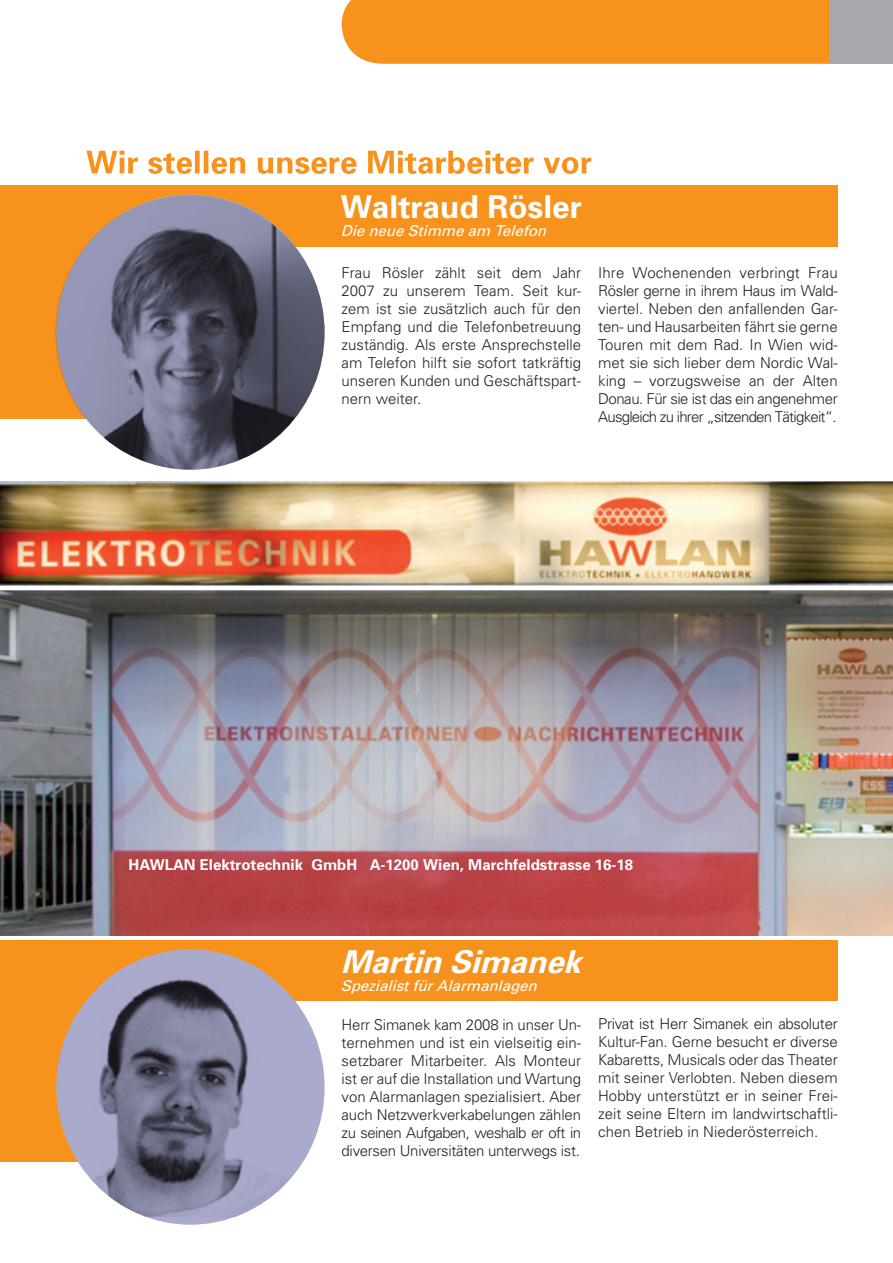
<style>
.page{position:relative;width:893px;height:1263px;background:#fff}
.page>*{position:absolute;margin:0;border:0;box-sizing:border-box;transform-origin:0 0}
.t1{font:700 31.5px "Univers";color:#fff}
.t2{font:italic 700 31.5px "Univers";color:#fff}
.t3{font:300 15px/18px "Univers";letter-spacing:-.01em;color:#231f20;text-align:justify}
.t4{font:700 15px "Univers";color:#fff}
.t5{font:italic 15px "Univers";color:#fff}
</style>
<div class="page">
<div style="left:0;top:941px;width:838px;height:60px;background:#f7931d"></div>
<div style="left:0;top:941px;width:85px;height:221px;background:#f7931d"></div>
<div style="left:0;top:185px;width:838px;height:61px;background:#f7931d"></div>
<img style="left:0;top:482px;width:893px;height:453px">
<svg style="left:86px;top:151px;width:505px;height:23px"></svg>
<div style="left:342px;top:0;width:487px;height:64px;background:#f7931d"></div>
<div style="left:829px;top:0;width:64px;height:64px;background:#a8a9ad"></div>
<div style="left:0;top:185px;width:96px;height:234px;background:#f7931d"></div>
<img style="left:55px;top:195px;width:270px;height:274px">
<hr style="left:0;top:586px;width:893px;height:4px;background:#fff">
<img style="left:56px;top:949px;width:269px;height:268px">
<p class="t1" style="left:341px;top:187px;width:243px">Waltraud Rösler</p>
<p class="t5" style="left:341px;top:222px;width:212px">DieneueStimmeam Telefon</p>
<p class="t3" style="left:342px;top:263px;width:241px">Frau Rösler zählt seit dem Jahr 2007 zu unserem Team. Seit kur&shy;zem ist sie zusätzlich auch für den Empfang und die Telefonbetreuung zuständig. Als erste Ansprechstelle am Telefon hilft sie sofort tatkräftig unseren Kunden und Geschäftspart&shy;nern weiter.</p>
<p class="t3" style="left:598px;top:263px;width:241px">Ihre Wochenenden verbringt Frau Rösler gerne in ihrem Haus im Wald&shy;viertel. Neben den anfallenden Gar&shy;ten- und Hausarbeiten fährt sie gerne Touren mit dem Rad. In Wien wid&shy;met sie sich lieber dem Nordic Wal&shy;king – vorzugsweise an der Alten Donau. Für sie ist das ein angenehmer Ausgleich zu ihrer „sitzenden Tätigkeit“.</p>
<p class="t4" style="left:129px;top:854px;width:506px">HAWLAN Elektrotechnik GmbH A-1200 Wien, Marchfeldstrasse 16-18</p>
<p class="t2" style="left:341px;top:942px;width:252px">Martin Simanek</p>
<p class="t5" style="left:341px;top:976px;width:202px">SpezialistfürAlarmanlagen</p>
<p class="t3" style="left:342px;top:1015px;width:241px">Herr Simanek kam 2008 in unser Un&shy;ternehmen und ist ein vielseitig ein&shy;setzbarer Mitarbeiter. Als Monteur ist er auf die Installation und Wartung von Alarmanlagen spezialisiert. Aber auch Netzwerkverkabelungen zählen zu seinen Aufgaben, weshalb er oft in diversen Universitäten unterwegs ist.</p>
<p class="t3" style="left:598px;top:1014px;width:241px">Privat ist Herr Simanek ein absoluter Kultur-Fan. Gerne besucht er diverse Kabaretts, Musicals oder das Theater mit seiner Verlobten. Neben diesem Hobby unterstützt er in seiner Frei&shy;zeit seine Eltern im landwirtschaftli&shy;chen Betrieb in Niederösterreich.</p>
</div>
